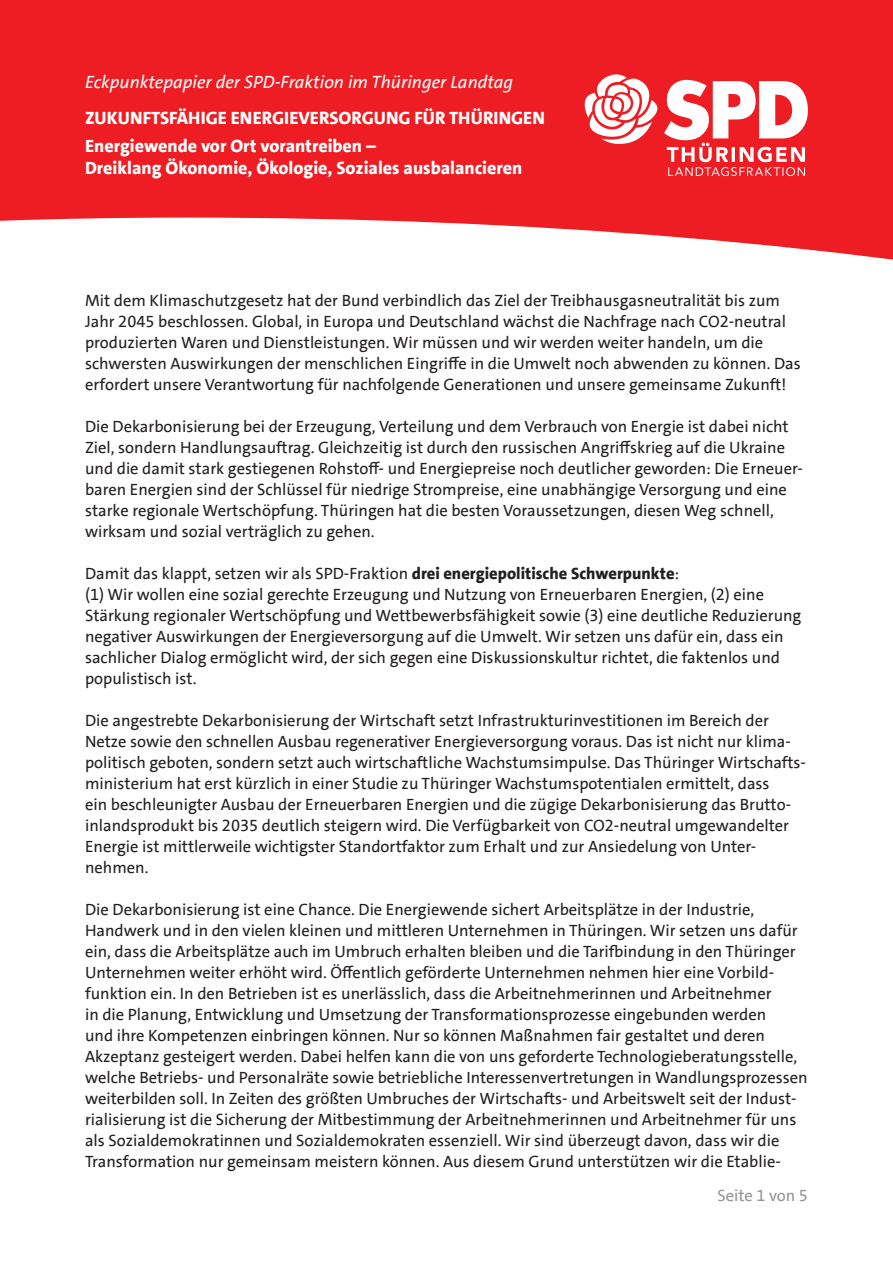
<style>
.page{position:relative;width:893px;height:1263px;background:#fff}
.page>*{position:absolute;margin:0;border:0;box-sizing:border-box;transform-origin:0 0}
.t1{font:800 18px/28.5px "SPD The Sans";color:#fff}
.t2{font:italic 18px "SPD The Sans";color:#fff}
.Fließtext{font:16.5px/21px "SPD The Sans";color:#231f20}
.t3{font:16.5px "SPD The Sans";color:#939598}
.s1{font-weight:800}
</style>
<div class="page">
<svg style="left:0;top:0;width:893px;height:260px;background:#f03b40"></svg>
<svg style="left:585px;top:74px;width:223px;height:102px"></svg>
<p class="t2" style="left:85px;top:70px;width:430px">Eckpunktepapier der SPD-Fraktion im Thüringer Landtag</p>
<p class="t1" style="left:85px;top:104px;width:461px">ZUKUNFTSFÄHIGE ENERGIEVERSORGUNG FÜR THÜRINGEN<br>Energiewende vor Ort vorantreiben –</p>
<p class="t1" style="left:85px;top:154px;width:439px">Dreiklang Ökonomie, Ökologie, Soziales ausbalancieren</p>
<p class="Fließtext" style="left:85px;top:290px;width:717px">Mit dem Klimaschutzgesetz hat der Bund verbindlich das Ziel der Treibhausgasneutralität bis zum Jahr 2045 beschlossen. Global, in Europa und Deutschland wächst die Nachfrage nach CO2-neutral produzierten Waren und Dienstleistungen. Wir müssen und wir werden weiter handeln, um die schwersten Auswirkungen der menschlichen Eingriffe in die Umwelt noch abwenden zu können. Das erfordert unsere Verantwortung für nachfolgende Generationen und unsere gemeinsame Zukunft!</p>
<p class="Fließtext" style="left:85px;top:416px;width:719px">Die Dekarbonisierung bei der Erzeugung, Verteilung und dem Verbrauch von Energie ist dabei nicht Ziel, sondern Handlungsauftrag. Gleichzeitig ist durch den russischen Angriffskrieg auf die Ukraine und die damit stark gestiegenen Rohstoff- und Energiepreise noch deutlicher geworden: Die Erneuer&shy;baren Energien sind der Schlüssel für niedrige Strompreise, eine unabhängige Versorgung und eine starke regionale Wertschöpfung. Thüringen hat die besten Voraussetzungen, diesen Weg schnell, wirksam und sozial verträglich zu gehen.</p>
<p class="Fließtext" style="left:85px;top:563px;width:596px">Damit das klappt, setzen wir als SPD-Fraktion <span class="s1">drei energiepolitische Schwerpunkte</span>:</p>
<p class="Fließtext" style="left:85px;top:584px;width:718px">(1) Wir wollen eine sozial gerechte Erzeugung und Nutzung von Erneuerbaren Energien, (2) eine Stärkung regionaler Wertschöpfung und Wettbewerbsfähigkeit sowie (3) eine deutliche Reduzierung negativer Auswirkungen der Energieversorgung auf die Umwelt. Wir setzen uns dafür ein, dass ein sachlicher Dialog ermöglicht wird, der sich gegen eine Diskussionskultur richtet, die faktenlos und populistisch ist.</p>
<p class="Fließtext" style="left:85px;top:710px;width:722px">Die angestrebte Dekarbonisierung der Wirtschaft setzt Infrastrukturinvestitionen im Bereich der Netze sowie den schnellen Ausbau regenerativer Energieversorgung voraus. Das ist nicht nur klima&shy;politisch geboten, sondern setzt auch wirtschaftliche Wachstumsimpulse. Das Thüringer Wirtschafts&shy;ministerium hat erst kürzlich in einer Studie zu Thüringer Wachstumspotentialen ermittelt, dass<br>ein beschleunigter Ausbau der Erneuerbaren Energien und die zügige Dekarbonisierung das Brutto&shy;inlandsprodukt bis 2035 deutlich steigern wird. Die Verfügbarkeit von CO2-neutral umgewandelter Energie ist mittlerweile wichtigster Standortfaktor zum Erhalt und zur Ansiedelung von Unter&shy;nehmen.</p>
<p class="Fließtext" style="left:85px;top:899px;width:724px">Die Dekarbonisierung ist eine Chance. Die Energiewende sichert Arbeitsplätze in der Industrie, Handwerk und in den vielen kleinen und mittleren Unternehmen in Thüringen. Wir setzen uns dafür ein, dass die Arbeitsplätze auch im Umbruch erhalten bleiben und die Tarifbindung in den Thüringer Unternehmen weiter erhöht wird. Öffentlich geförderte Unternehmen nehmen hier eine Vorbild&shy;funktion ein. In den Betrieben ist es unerlässlich, dass die Arbeitnehmerinnen und Arbeitnehmer<br>in die Planung, Entwicklung und Umsetzung der Transformationsprozesse eingebunden werden<br>und ihre Kompetenzen einbringen können. Nur so können Maßnahmen fair gestaltet und deren Akzeptanz gesteigert werden. Dabei helfen kann die von uns geforderte Technologieberatungsstelle, welche Betriebs- und Personalräte sowie betriebliche Interessenvertretungen in Wandlungsprozessen weiterbilden soll. In Zeiten des größten Umbruches der Wirtschafts- und Arbeitswelt seit der Indust&shy;rialisierung ist die Sicherung der Mitbestimmung der Arbeitnehmerinnen und Arbeitnehmer für uns als Sozialdemokratinnen und Sozialdemokraten essenziell. Wir sind überzeugt davon, dass wir die Transformation nur gemeinsam meistern können. Aus diesem Grund unterstützen wir die Etablie-</p>
<p class="t3" style="left:717px;top:1184px;width:92px">Seite 1 von 5</p>
</div>
